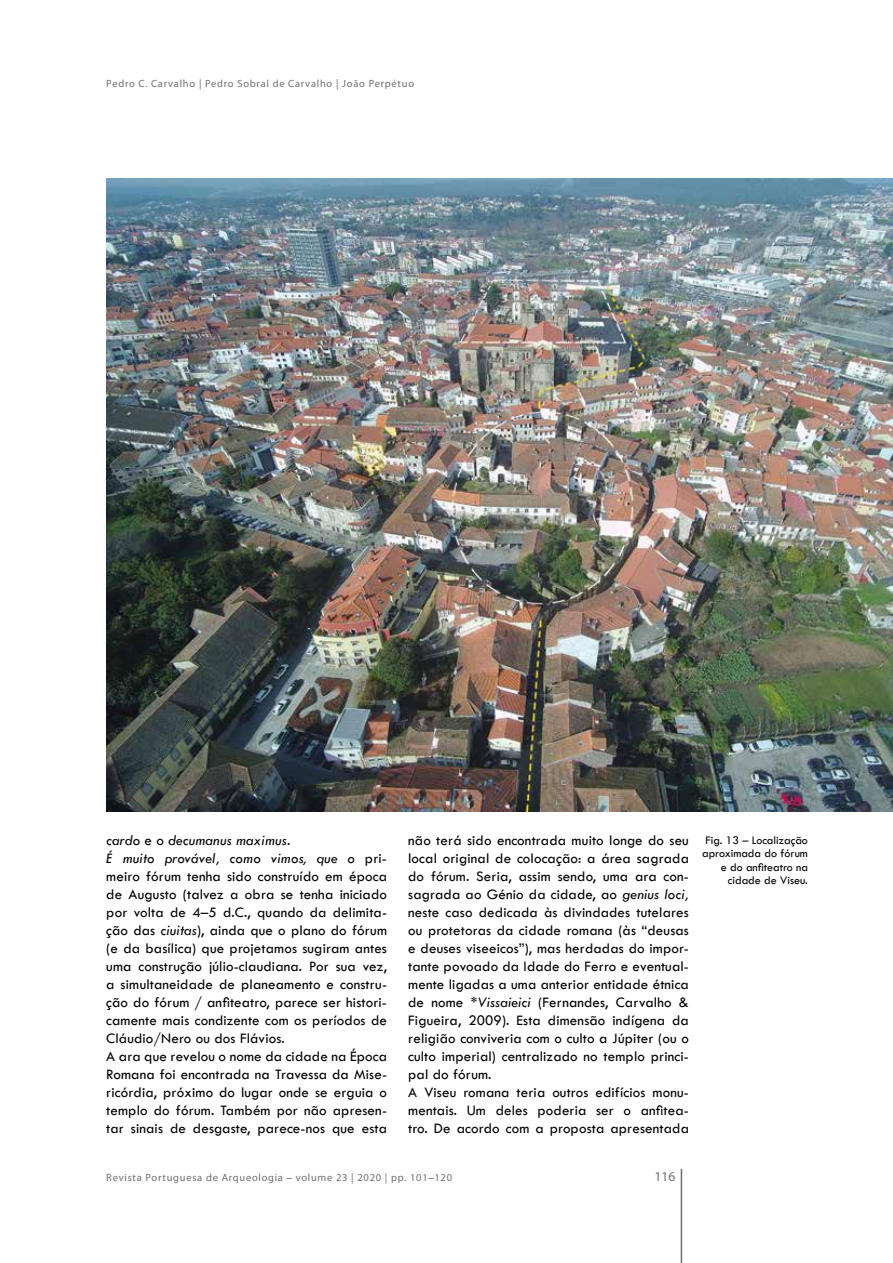
<style>
.page{position:relative;width:893px;height:1263px;background:#fff}
.page>*{position:absolute;margin:0;border:0;box-sizing:border-box;transform-origin:0 0}
.t1{font:15px/18px "Tw Cen";letter-spacing:.01em;color:#000}
.t2{font:13.5px "Myriad Pro";color:#706f6f}
.t3{font:12px/13.5px "Tw Cen";color:#000;text-align:right}
.t4{font:10.5px "Myriad Pro";letter-spacing:.07em;color:#706f6f}
.s1{font-style:italic}
.s2{font-family:"Tw Cen"}
</style>
<div class="page">
<hr style="left:681px;top:1169px;width:1px;height:94px;background:#706f6f">
<img style="left:106px;top:179px;width:787px;height:632px">
<p class="t4" style="left:106px;top:77px;width:309px">Pedro C. Carvalho | Pedro Sobral de Carvalho | João Perpétuo</p>
<p class="t1" style="left:106px;top:831px;width:282px"><span class="s1">cardo</span> e o <span class="s1">decumanus maximus</span>.<br><span class="s1">É muito provável, como vimos, que o</span> pri&shy;meiro fórum tenha sido construído em época de Augusto (talvez a obra se tenha iniciado por volta de 4–5 d.C., quando da delimita&shy;ção das <span class="s1">ciuitas</span>), ainda que o plano do fórum (e da basílica) que projetamos sugiram antes uma construção júlio-claudiana. Por sua vez, a simultaneidade de planeamento e constru&shy;ção do fórum / anfiteatro, parece ser histori&shy;camente mais condizente com os períodos de Cláudio/Nero ou dos Flávios.<br>A ara que revelou o nome da cidade na Época Romana foi encontrada na Travessa da Mise&shy;ricórdia, próximo do lugar onde se erguia o templo do fórum. Também por não apresen&shy;tar sinais de desgaste, parece-nos que esta</p>
<p class="t1" style="left:408px;top:831px;width:282px">não terá sido encontrada muito longe do seu local original de colocação: a área sagrada do fórum. Seria, assim sendo, uma ara con&shy;sagrada ao Génio da cidade, ao <span class="s1">genius loci, </span>neste caso dedicada às divindades tutelares ou protetoras da cidade romana (às “deusas e deuses viseeicos”), mas herdadas do impor&shy;tante povoado da Idade do Ferro e eventual&shy;mente ligadas a uma anterior entidade étnica de nome <span class="s1">*Vissaieici</span> (Fernandes, Carvalho &amp; Figueira, 2009). Esta dimensão indígena da religião conviveria com o culto a Júpiter (ou o culto imperial) centralizado no templo princi&shy;pal do fórum.<br>A Viseu romana teria outros edifícios monu&shy;mentais. Um deles poderia ser o anfitea&shy;tro. De acordo com a proposta apresentada</p>
<p class="t3" style="left:702px;top:833px;width:107px">Fig. 13 – Localização aproximada do fórum e do anfiteatro na cidade de Viseu.</p>
<p class="t4" style="left:106px;top:1171px;width:347px">Revista Portuguesa de Arqueologia <span class="s2">–</span> volume 23 | 2020 | pp. 101<span class="s2">–</span>120</p>
<p class="t2" style="left:655px;top:1168px;width:22px">116</p>
</div>
